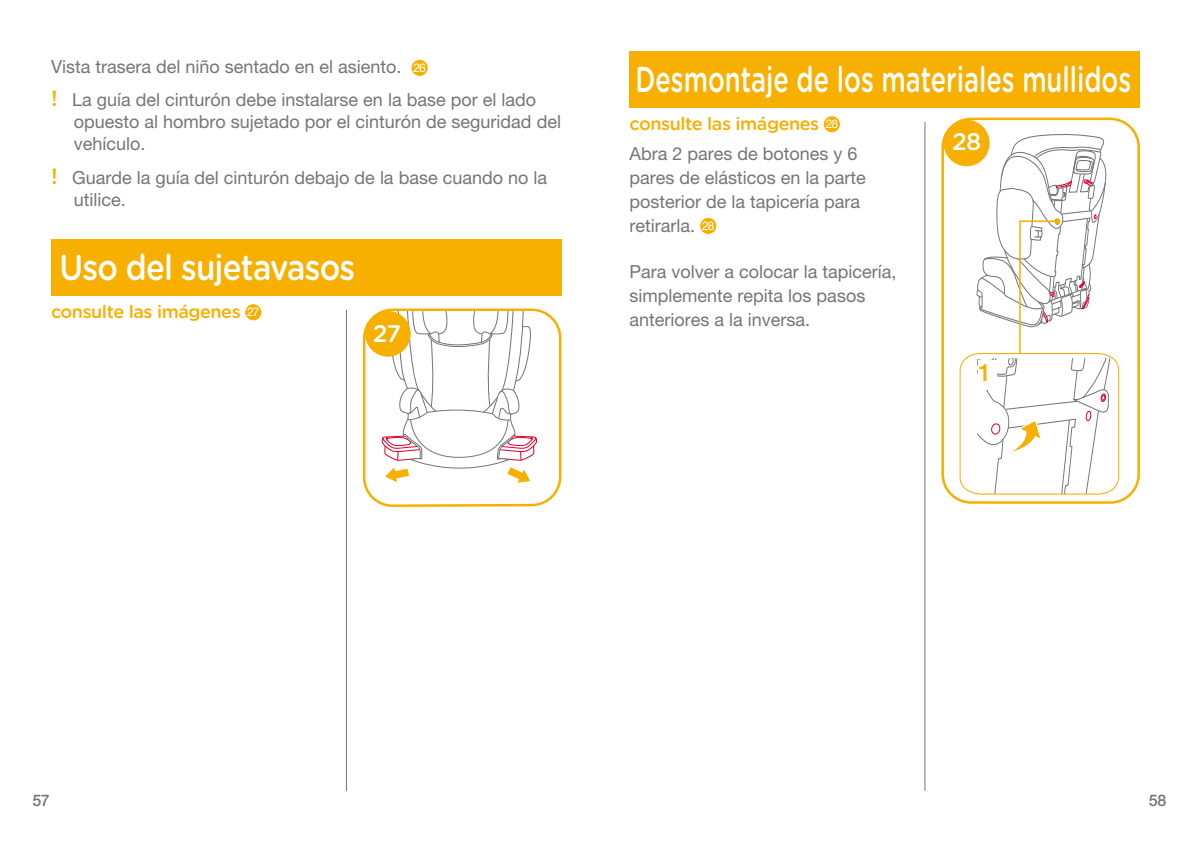
<style>
.page{position:relative;width:1191px;height:842px;background:#fff}
.page>*{position:absolute;margin:0;border:0;box-sizing:border-box;transform-origin:0 0}
.t1{font:500 36px "Gotham Rounded";color:#fff;scale:.71 1}
.t2{font:500 36px "Gotham Rounded";letter-spacing:-.025em;color:#fff;scale:.87 1}
.t3{font:500 24px "Gotham Rounded";color:#fff}
.t4{font:500 24px "Helvetica Neue LT Std";color:#f7af00}
.t5{font:18px/24px "Helvetica Neue LT Std";color:#767575}
.t6{font:500 18px "Gotham Rounded";letter-spacing:-.025em;color:#f7af00}
.t7{font:500 16px "Helvetica Neue LT Std";color:#767575}
.s1{font-size:12px;color:#fff}
.s2{font-family:"Gotham Rounded";font-weight:500;font-size:22px;color:#f7af00}
.s3{font-family:"Helvetica Neue LT Std";font-weight:400;font-size:12px;color:#fff}
</style>
<div class="page">
<div style="left:411px;top:60px;width:17px;height:16px;background:#f7af00;border-radius:50%"></div>
<svg style="left:363px;top:308px;width:199px;height:199px"></svg>
<svg style="left:380px;top:312px;width:158px;height:174px"></svg>
<div style="left:51px;top:239px;width:510px;height:57px;background:#f7af00"></div>
<div style="left:365px;top:311px;width:45px;height:45px;background:#f7af00;border-radius:50%"></div>
<hr style="left:346px;top:310px;width:1px;height:481px;background:#767575">
<div style="left:245px;top:304px;width:16px;height:16px;background:#f7af00;border-radius:50%"></div>
<hr style="left:924px;top:122px;width:1px;height:669px;background:#767575">
<div style="left:941px;top:118px;width:199px;height:386px;border:2px solid #f7af00;border-radius:28px"></div>
<div style="left:944px;top:120px;width:45px;height:46px;background:#f7af00;border-radius:50%"></div>
<div style="left:943px;top:120px;width:46px;height:46px;border:1px solid #f7af00;border-radius:50%"></div>
<svg style="left:959px;top:133px;width:160px;height:362px"></svg>
<div style="left:823px;top:116px;width:17px;height:16px;background:#f7af00;border-radius:50%"></div>
<div style="left:700px;top:218px;width:16px;height:16px;background:#f7af00;border-radius:50%"></div>
<div style="left:629px;top:51px;width:511px;height:57px;background:#f7af00"></div>
<p class="t5" style="left:51px;top:50px;width:486px;line-height:33.4px">Vista trasera del niño sentado en el asiento. <span class="s1">26<br></span><span class="s2">!</span> La guía del cinturón debe instalarse en la base por el lado</p>
<p class="t5" style="left:74px;top:111px;width:489px;line-height:22px">opuesto al hombro sujetado por el cinturón de seguridad del vehículo.</p>
<p class="t5" style="left:74px;top:166px;width:475px;line-height:22px;text-indent:-23px"><span class="s2">!</span> Guarde la guía del cinturón debajo de la base cuando no la utilice.</p>
<h1 class="t2" style="left:60px;top:241px;width:341px">Uso del sujetavasos</h1>
<p class="t6" style="left:51px;top:299px;width:210px">consulte las imágenes <span class="s3">27</span></p>
<h2 class="t3" style="left:373px;top:315px;width:30px">2711</h2>
<h1 class="t1" style="left:635px;top:53px;width:699px">Desmontaje de los materiales mullidos</h1>
<p class="t6" style="left:629px;top:111px;width:210px">consulte las imágenes <span class="s3">28</span></p>
<p class="t5" style="left:629px;top:141px;width:238px">Abra 2 pares de botones y 6 pares de elásticos en la parte posterior de la tapicería para retirarla. <span class="s1">28</span></p>
<p class="t5" style="left:629px;top:259px;width:268px">Para volver a colocar la tapicería, simplemente repita los pasos anteriores a la inversa.</p>
<h2 class="t3" style="left:952px;top:124px;width:30px">28</h2>
<h2 class="t4" style="left:978px;top:358px;width:15px">1</h2>
<p class="t7" style="left:32px;top:791px;width:19px">57</p>
<p class="t7" style="left:1148px;top:791px;width:19px">58</p>
</div>
